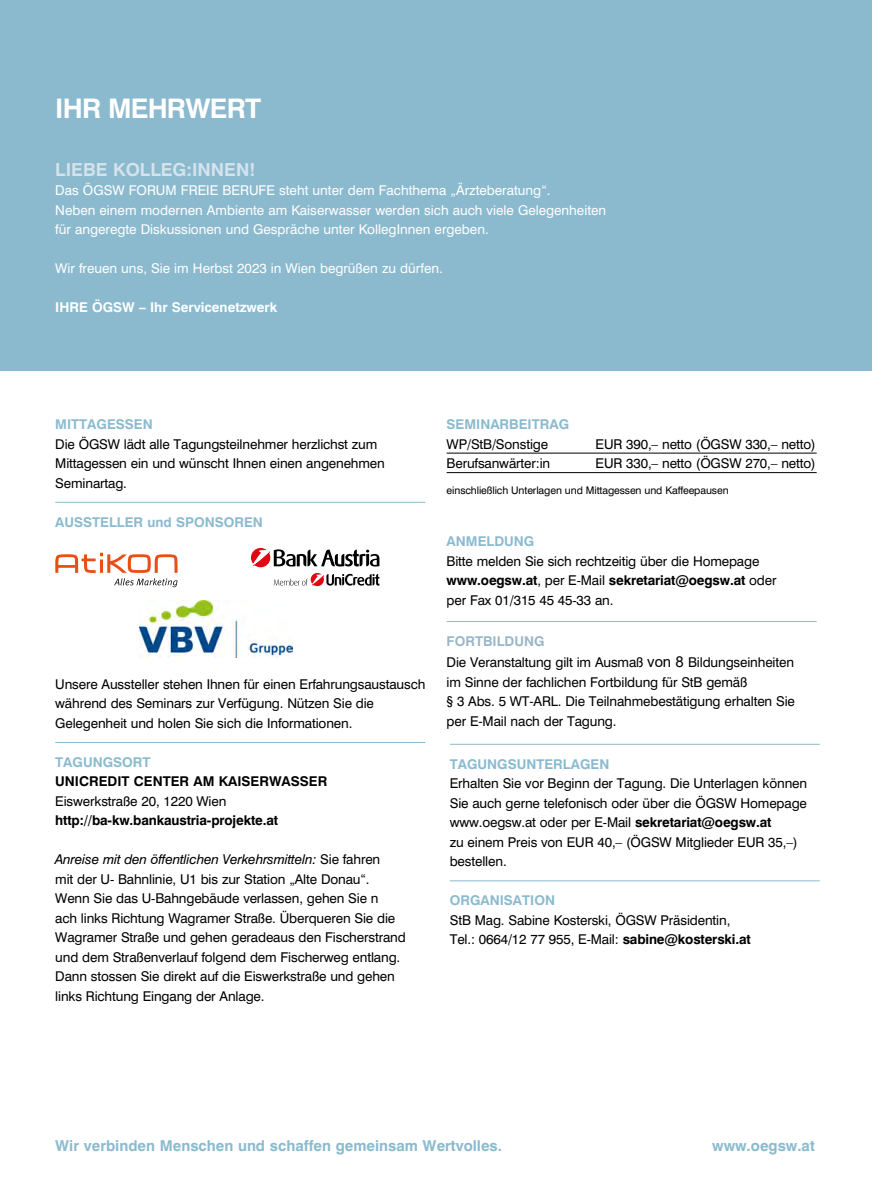
<style>
.page{position:relative;width:872px;height:1191px;background:#fff}
.page>*{position:absolute;margin:0;border:0;box-sizing:border-box;transform-origin:0 0}
.t1{font:700 27px "Swiss 721 BT";letter-spacing:-.03em;color:#fff}
.t2{font:700 18px "Swiss 721 BT";color:#d4e3ec}
.t3{font:700 15px "Swiss 721 BT";color:#8bbacf}
.t4{font:13.5px/19.5px "Swiss 721 BT";letter-spacing:-.01em;color:#000}
.t5{font:13.5px/19.5px "Swiss 721 BT";color:#fff}
.t6{font:13.5px/20.1px "Swiss 721 BT";letter-spacing:-.01em;color:#000}
.t7{font:700 13.5px "Swiss 721 BT";color:#8bbacf}
.t8{font:700 13.5px "Swiss 721 BT";color:#000}
.t9{font:700 13.5px "Swiss 721 BT";color:#fff}
.t10{font:10.5px "Swiss 721 BT";letter-spacing:-.01em;color:#000}
.s1{font-style:italic}
.s2{font-weight:700}
.s3{font-weight:700;color:#9bb6c9}
.s4{font-family:"Arial";font-size:15px}
</style>
<div class="page">
<hr style="left:55px;top:502px;width:370px;height:1px;background:#8bbacf">
<hr style="left:55px;top:742px;width:370px;height:1px;background:#8bbacf">
<hr style="left:446px;top:453px;width:370px;height:1px;background:#000">
<hr style="left:446px;top:472px;width:370px;height:1px;background:#000">
<hr style="left:450px;top:744px;width:370px;height:1px;background:#8bbacf">
<hr style="left:450px;top:880px;width:370px;height:1px;background:#8bbacf">
<div style="left:0;top:0;width:872px;height:370px;background:#8bbacf"></div>
<svg style="left:55px;top:553px;width:122px;height:34px"></svg>
<svg style="left:274px;top:573px;width:105px;height:13px"></svg>
<svg style="left:251px;top:548px;width:128px;height:19px"></svg>
<hr style="left:446px;top:621px;width:370px;height:1px;background:#9bb6c9">
<img style="left:140px;top:600px;width:152px;height:58px">
<h1 class="t1" style="left:55px;top:92px;width:207px">IHR MEHRWERT</h1>
<h2 class="t2" style="left:55px;top:158px;width:201px">LIEBE KOLLEG:INNEN!</h2>
<p class="t5" style="left:55px;top:180px;width:552px">Das ÖGSW FORUM FREIE BERUFE steht unter dem Fachthema „Ärzteberatung“.<br>Neben einem modernen Ambiente am Kaiserwasser werden sich auch viele Gelegenheiten für angeregte Diskussionen und Gespräche unter KollegInnen ergeben.</p>
<p class="t5" style="left:55px;top:258px;width:389px">Wir freuen uns, Sie im Herbst 2023 in Wien begrüßen zu dürfen.</p>
<p class="t9" style="left:55px;top:299px;width:223px">IHRE ÖGSW – Ihr Servicenetzwerk</p>
<p class="t7" style="left:55px;top:416px;width:99px">MITTAGESSEN</p>
<p class="t4" style="left:55px;top:434px;width:331px">Die ÖGSW lädt alle Tagungsteilnehmer herzlichst zum<br>Mittagessen ein und wünscht Ihnen einen angenehmen<br>Seminartag.</p>
<p class="t7" style="left:55px;top:513px;width:209px">AUSSTELLER und SPONSOREN</p>
<p class="t4" style="left:55px;top:674px;width:371px">Unsere Aussteller stehen Ihnen für einen Erfahrungsaustausch während des Seminars zur Verfügung. Nützen Sie die<br>Gelegenheit und holen Sie sich die Informationen.</p>
<p class="t7" style="left:55px;top:754px;width:97px">TAGUNGSORT</p>
<p class="t8" style="left:55px;top:773px;width:273px">UNICREDIT CENTER AM KAISERWASSER</p>
<p class="t4" style="left:55px;top:791px;width:173px">Eiswerkstraße 20, 1220 Wien</p>
<p class="t8" style="left:55px;top:812px;width:224px">http://ba-kw.bankaustria-projekte.at</p>
<p class="t4" style="left:55px;top:849px;width:352px"><span class="s1">Anreise mit den öffentlichen Verkehrsmitteln:</span> Sie fahren<br>mit der U- Bahnlinie, U1 bis zur Station „Alte Donau“.<br>Wenn Sie das U-Bahngebäude verlassen, gehen Sie n<br>ach links Richtung Wagramer Straße. Überqueren Sie die Wagramer Straße und gehen geradeaus den Fischerstrand und dem Straßenverlauf folgend dem Fischerweg entlang.<br>Dann stossen Sie direkt auf die Eiswerkstraße und gehen links Richtung Eingang der Anlage.</p>
<p class="t7" style="left:446px;top:416px;width:124px">SEMINARBEITRAG</p>
<p class="t4" style="left:446px;top:434px;width:103px">WP/StB/Sonstige</p>
<p class="t4" style="left:595px;top:434px;width:222px">EUR 390,– netto (ÖGSW 330,– netto)</p>
<p class="t4" style="left:446px;top:453px;width:105px">Berufsanwärter:in</p>
<p class="t4" style="left:595px;top:453px;width:222px">EUR 330,– netto (ÖGSW 270,– netto)</p>
<p class="t10" style="left:446px;top:483px;width:283px">einschließlich Unterlagen und Mittagessen und Kaffeepausen</p>
<p class="t7" style="left:446px;top:533px;width:89px">ANMELDUNG</p>
<p class="t4" style="left:446px;top:551px;width:331px">Bitte melden Sie sich rechtzeitig über die Homepage <span class="s2">www.oegsw.at</span>, per E-Mail <span class="s2">sekretariat@oegsw.at</span> oder per Fax 01/315 45 45-33 an.</p>
<p class="t6" style="left:446px;top:631px;width:350px"><span class="s3">FORTBILDUNG<br></span>Die Veranstaltung gilt im Ausmaß <span class="s4">von 8</span> Bildungseinheiten im Sinne der fachlichen Fortbildung für StB gemäß<br>§ 3 Abs. 5 WT-ARL. Die Teilnahmebestätigung erhalten Sie per E-Mail nach der Tagung.</p>
<p class="t7" style="left:450px;top:755px;width:161px">TAGUNGSUNTERLAGEN</p>
<p class="t4" style="left:450px;top:773px;width:359px">Erhalten Sie vor Beginn der Tagung. Die Unterlagen können Sie auch gerne telefonisch oder über die ÖGSW Homepage www.oegsw.at oder per E-Mail <span class="s2">sekretariat@oegsw.at<br></span>zu einem Preis von EUR 40,– (ÖGSW Mitglieder EUR 35,–) bestellen.</p>
<p class="t7" style="left:450px;top:892px;width:107px">ORGANISATION</p>
<p class="t4" style="left:450px;top:910px;width:303px">StB Mag. Sabine Kosterski, ÖGSW Präsidentin,<br>Tel.: 0664/12 77 955, E-Mail: <span class="s2">sabine@kosterski.at</span></p>
<p class="t3" style="left:55px;top:1136px;width:448px">Wir verbinden Menschen und schaffen gemeinsam Wertvolles.</p>
<p class="t3" style="left:712px;top:1136px;width:104px">www.oegsw.at</p>
</div>
